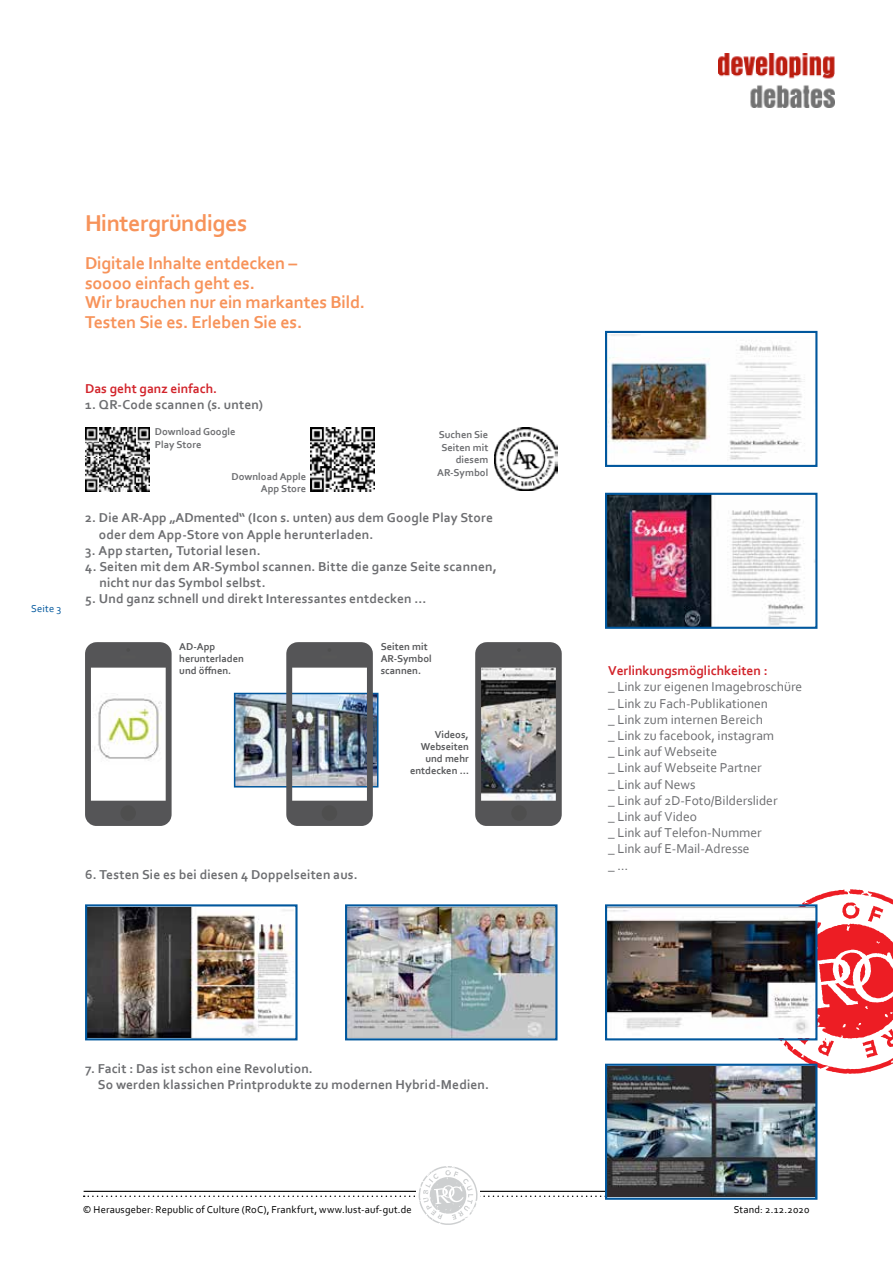
<style>
.page{position:relative;width:893px;height:1263px;background:#fff}
.page>*{position:absolute;margin:0;border:0;box-sizing:border-box;transform-origin:0 0}
.t1{font:700 24px "Corbel";letter-spacing:-.02em;color:#f7935a}
.t2{font:700 18px/19.5px "Corbel";letter-spacing:-.01em;color:#f7935a}
.t3{font:700 13.5px/16.2px "Corbel";letter-spacing:.01em;color:#6d6e71}
.t4{font:13.5px/16.2px "Corbel";color:#6d6e71}
.t5{font:700 13.5px "Corbel";color:#d2232a}
.t6{font:700 10.5px/12px "Corbel";color:#58595b}
.t7{font:10.5px "Corbel";letter-spacing:.015em;color:#000}
.t8{font:700 10.5px/12.6px "Corbel";color:#6d6e71;text-align:right}
.t9{font:10.5px "Corbel";letter-spacing:.02em;color:#00579d}
</style>
<div class="page">
<svg style="left:84px;top:1166px;width:521px;height:59px"></svg>
<svg style="left:759px;top:889px;width:134px;height:185px"></svg>
<img style="left:719px;top:53px;width:116px;height:55px">
<img style="left:608px;top:496px;width:197px;height:130px">
<div style="left:605px;top:493px;width:212px;height:136px;border:2px solid #00579d"></div>
<img style="left:608px;top:907px;width:206px;height:130px">
<div style="left:605px;top:904px;width:212px;height:136px;border:2px solid #00579d"></div>
<img style="left:237px;top:696px;width:138px;height:88px">
<div style="left:234px;top:693px;width:144px;height:94px;border:2px solid #00579d"></div>
<svg style="left:85px;top:642px;width:87px;height:184px"></svg>
<hr style="left:120px;top:655px;width:16px;height:4px;background:#575757;border-radius:2px">
<img style="left:286px;top:642px;width:87px;height:184px">
<hr style="left:321px;top:655px;width:16px;height:4px;background:#575757;border-radius:2px">
<img style="left:475px;top:642px;width:87px;height:184px">
<hr style="left:511px;top:655px;width:16px;height:4px;background:#575757;border-radius:2px">
<img style="left:494px;top:427px;width:63px;height:63px">
<img style="left:85px;top:427px;width:64px;height:64px">
<img style="left:310px;top:427px;width:64px;height:64px">
<img style="left:608px;top:334px;width:197px;height:126px">
<div style="left:605px;top:331px;width:212px;height:136px;border:2px solid #00579d"></div>
<img style="left:348px;top:907px;width:206px;height:130px">
<div style="left:345px;top:904px;width:212px;height:136px;border:2px solid #00579d"></div>
<img style="left:88px;top:907px;width:206px;height:130px">
<div style="left:85px;top:904px;width:213px;height:136px;border:2px solid #00579d"></div>
<img style="left:608px;top:1067px;width:206px;height:130px">
<div style="left:605px;top:1064px;width:212px;height:136px;border:2px solid #00579d"></div>
<p class="t9" style="left:31px;top:602px;width:31px">Seite 3</p>
<h1 class="t1" style="left:85px;top:208px;width:164px">Hintergründiges</h1>
<h2 class="t2" style="left:85px;top:253px;width:282px">Digitale Inhalte entdecken –<br>soooo einfach geht es.<br>Wir brauchen nur ein markantes Bild.<br>Testen Sie es. Erleben Sie es.</h2>
<p class="t5" style="left:85px;top:380px;width:134px">Das geht ganz einfach.</p>
<p class="t3" style="left:85px;top:396px;width:179px">1. QR-Code scannen (s. unten)</p>
<p class="t8" style="left:155px;top:425px;width:82px;text-align:left">Download Google<br>Play Store</p>
<p class="t8" style="left:232px;top:469px;width:76px">Download Apple<br>App Store</p>
<p class="t8" style="left:437px;top:428px;width:53px">Suchen Sie<br>Seiten mit diesem<br>AR-Symbol</p>
<p class="t3" style="left:99px;top:509px;width:396px;text-indent:-14px">2. Die AR-App „ADmented“ (Icon s. unten) aus dem Google Play Store oder dem App-Store von Apple herunterladen.</p>
<p class="t3" style="left:85px;top:542px;width:177px">3. App starten, Tutorial lesen.</p>
<p class="t3" style="left:99px;top:558px;width:399px;text-indent:-14px">4. Seiten mit dem AR-Symbol scannen. Bitte die ganze Seite scannen, nicht nur das Symbol selbst.</p>
<p class="t3" style="left:85px;top:590px;width:343px">5. Und ganz schnell und direkt Interessantes entdecken …</p>
<p class="t6" style="left:179px;top:640px;width:66px">AD-App herunterladen und öffnen.</p>
<p class="t6" style="left:381px;top:640px;width:53px">Seiten mit<br>AR-Symbol scannen.</p>
<p class="t6" style="left:410px;top:728px;width:60px;text-align:right">Videos,<br>Webseiten und mehr entdecken …</p>
<p class="t3" style="left:85px;top:866px;width:274px">6. Testen Sie es bei diesen 4 Doppelseiten aus.</p>
<p class="t5" style="left:608px;top:662px;width:161px">Verlinkungsmöglichkeiten :</p>
<p class="t4" style="left:608px;top:678px;width:196px">_ Link zur eigenen Imagebroschüre _ Link zu Fach-Publikationen<br>_ Link zum internen Bereich<br>_ Link zu facebook, instagram<br>_ Link auf Webseite<br>_ Link auf Webseite Partner<br>_ Link auf News<br>_ Link auf 2D-Foto/Bilderslider<br>_ Link auf Video<br>_ Link auf Telefon-Nummer<br>_ Link auf E-Mail-Adresse<br>_ …</p>
<p class="t3" style="left:98px;top:1060px;width:393px;text-indent:-13px">7. Facit : Das ist schon eine Revolution.<br>So werden klassichen Printprodukte zu modernen Hybrid-Medien.</p>
<p class="t7" style="left:83px;top:1203px;width:330px">© Herausgeber: Republic of Culture (RoC), Frankfurt, www.lust-auf-gut.de</p>
<p class="t7" style="left:734px;top:1203px;width:77px">Stand: 2.12.2020</p>
</div>
